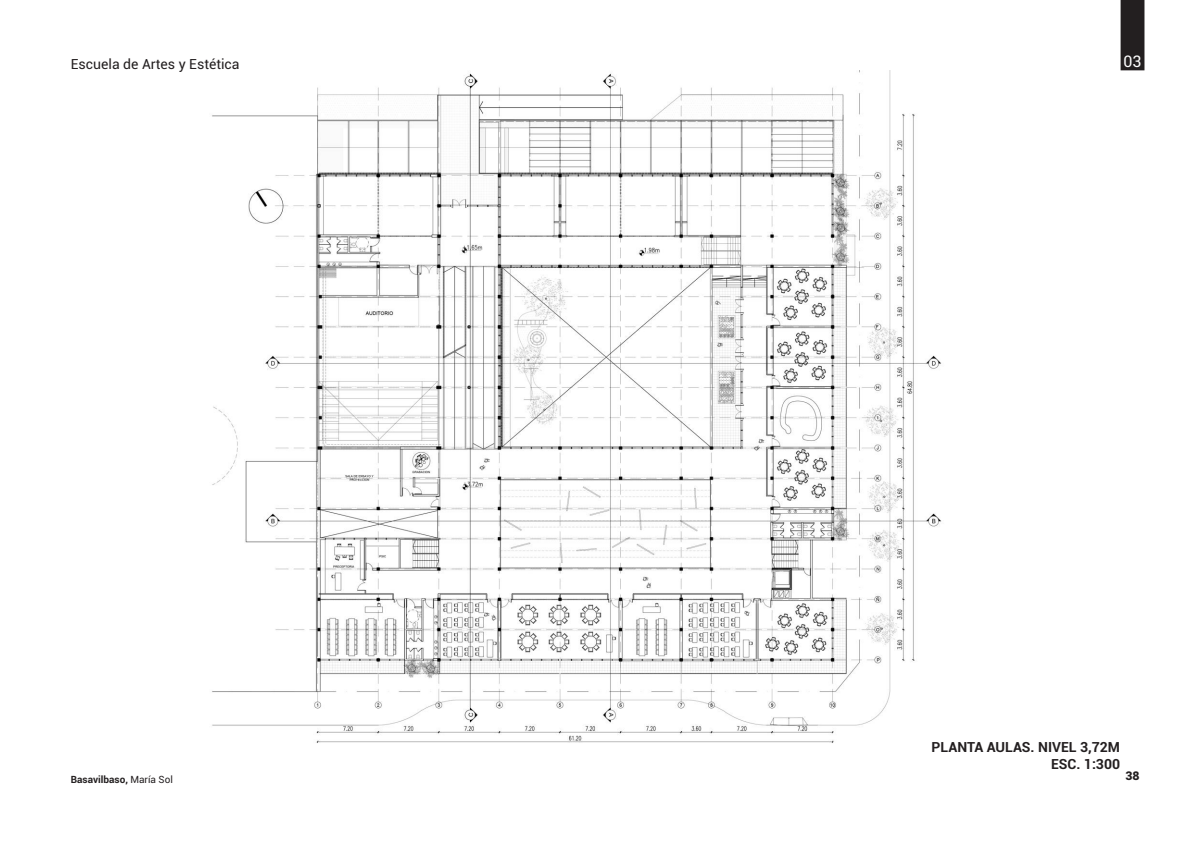
<style>
.page{position:relative;width:1191px;height:842px;background:#fff}
.page>*{position:absolute;margin:0;border:0;box-sizing:border-box;transform-origin:0 0}
.t1{font:16px "Roboto";color:#fff}
.t2{font:700 14px "Roboto";color:#231f20}
.t3{font:14px "Roboto";color:#231f20}
.t4{font:900 12px "Roboto";color:#231f20}
.t5{font:700 10px "Roboto";color:#231f20}
.s1{font-weight:400}
</style>
<div class="page">
<div style="left:1121px;top:0;width:23px;height:70px;background:#231f20"></div>
<div style="left:1120px;top:0;width:24px;height:70px;border:1px solid #231f20"></div>
<img style="left:212px;top:71px;width:730px;height:672px">
<p class="t3" style="left:71px;top:55px;width:170px">Escuela de Artes y Estética</p>
<p class="t5" style="left:71px;top:772px;width:104px">Basavilbaso, <span class="s1">María Sol</span></p>
<p class="t1" style="left:1123px;top:50px;width:19px">03</p>
<p class="t2" style="left:931px;top:737px;width:190px">PLANTA AULAS. NIVEL 3,72M</p>
<p class="t2" style="left:1051px;top:754px;width:70px">ESC. 1:300</p>
<p class="t4" style="left:1125px;top:767px;width:15px">38</p>
</div>
